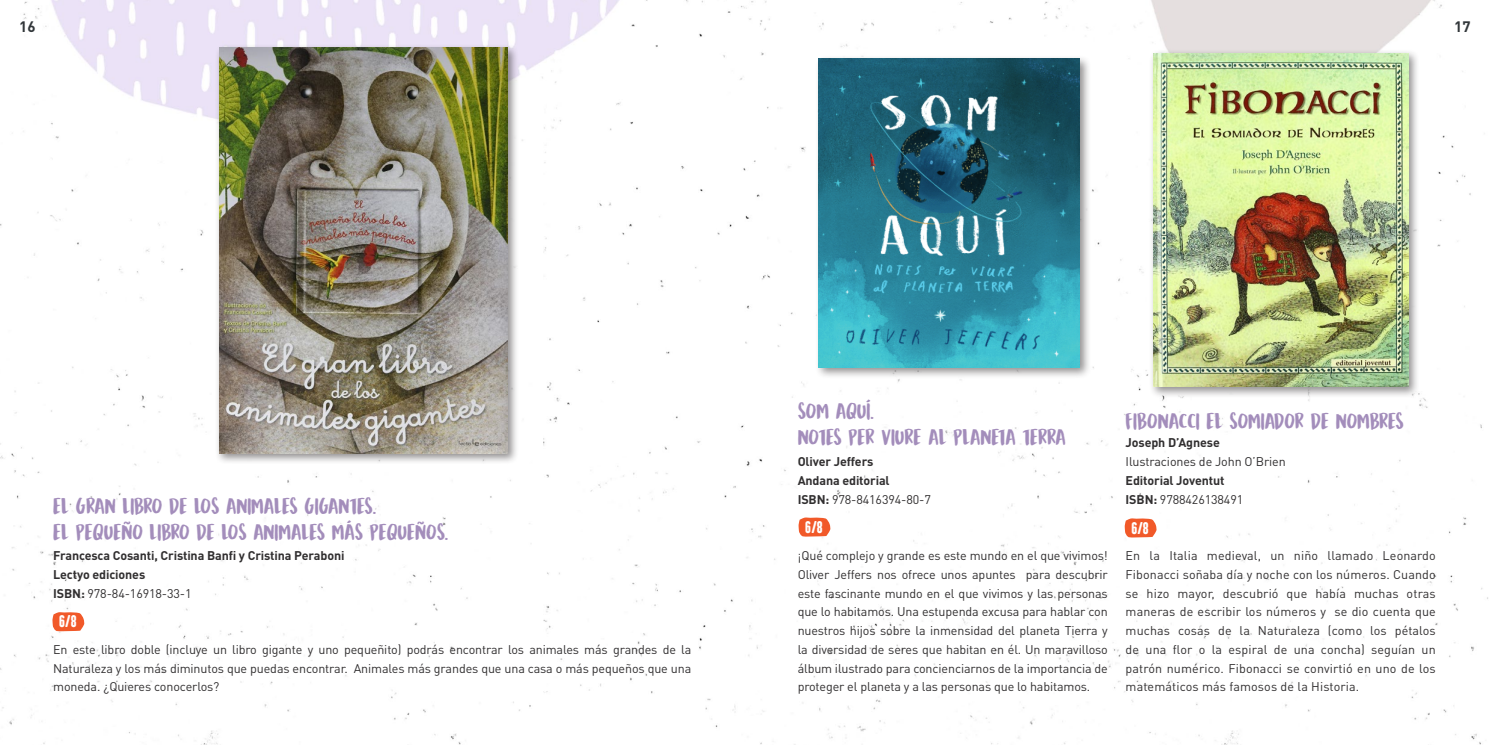
<style>
.page{position:relative;width:1489px;height:745px;background:#fff}
.page>*{position:absolute;margin:0;border:0;box-sizing:border-box;transform-origin:0 0}
.t1{font:22.5px/26.2px "Mandarin Whispers";color:#a38dbb}
.t2{font:15px "H.H.Samuel";color:#fff}
.t3{font:700 15px "DIN Pro";color:#313639}
.t4{font:12.5px/18.8px "DIN Pro";letter-spacing:-.01em;color:#312f30;text-align:justify}
.t5{font:700 12.5px/18.8px "DIN Pro";letter-spacing:-.01em;color:#312f30}
.s1{font-weight:400}
</style>
<div class="page">
<img style="left:0;top:0;width:1488px;height:744px">
<div style="left:215px;top:43px;width:304px;height:421px;background:#231f20;opacity:.5"></div>
<img style="left:219px;top:47px;width:288px;height:406px">
<svg style="left:52px;top:611px;width:32px;height:20px"></svg>
<div style="left:814px;top:54px;width:277px;height:324px;background:#231f20;opacity:.5"></div>
<img style="left:818px;top:58px;width:261px;height:309px">
<div style="left:1148px;top:49px;width:271px;height:348px;background:#231f20;opacity:.5"></div>
<img style="left:1152px;top:53px;width:256px;height:333px">
<svg style="left:1124px;top:518px;width:32px;height:19px"></svg>
<svg style="left:798px;top:517px;width:32px;height:19px"></svg>
<p class="t3" style="left:19px;top:17px;width:18px">16</p>
<p class="t3" style="left:1453px;top:17px;width:18px">17</p>
<h1 class="t1" style="left:53px;top:492px;width:397px">EL GRAN LIBRO DE LOS ANIMALES GIGANTES.<br>EL PEQUEÑO LIBRO DE LOS ANIMALES MÁS PEQUEÑOS.</h1>
<p class="t5" style="left:53px;top:545px;width:293px">Francesca Cosanti, Cristina Banfi y Cristina Peraboni<br>Lectyo ediciones<br>ISBN: <span class="s1">978-84-16918-33-1</span></p>
<p class="t2" style="left:59px;top:611px;width:19px">6/8</p>
<p class="t4" style="left:53px;top:639px;width:639px">En este libro doble (incluye un libro gigante y uno pequeñito) podrás encontrar los animales más grandes de la Naturaleza y los más diminutos que puedas encontrar. Animales más grandes que una casa o más pequeños que una moneda. ¿Quieres conocerlos?</p>
<h1 class="t1" style="left:797px;top:397px;width:269px">SOM AQUÍ.<br>NOTES PER VIURE AL PLANETA TERRA</h1>
<p class="t5" style="left:797px;top:451px;width:135px">Oliver Jeffers<br>Andana editorial<br>ISBN: <span class="s1">978-8416394-80-7</span></p>
<h1 class="t1" style="left:1125px;top:407px;width:280px">FIBONACCI EL SOMIADOR DE NOMBRES</h1>
<p class="t5" style="left:1125px;top:433px;width:96px">Joseph D’Agnese</p>
<p class="t4" style="left:1125px;top:451px;width:162px">Ilustraciones de John O’Brien</p>
<p class="t5" style="left:1125px;top:470px;width:119px">Editorial Joventut<br>ISBN: <span class="s1">9788426138491</span></p>
<p class="t2" style="left:805px;top:517px;width:19px">6/8</p>
<p class="t2" style="left:1131px;top:518px;width:19px">6/8</p>
<p class="t4" style="left:797px;top:545px;width:312px">¡Qué complejo y grande es este mundo en el que vivimos!<br>Oliver Jeffers nos ofrece unos apuntes para descubrir este fascinante mundo en el que vivimos y las personas que lo habitamos. Una estupenda excusa para hablar con nuestros hijos sobre la inmensidad del planeta Tierra y la diversidad de seres que habitan en él. Un maravilloso álbum ilustrado para concienciarnos de la importancia de proteger el planeta y a las personas que lo habitamos.</p>
<p class="t4" style="left:1125px;top:545px;width:312px">En la Italia medieval, un niño llamado Leonardo Fibonacci soñaba día y noche con los números. Cuando se hizo mayor, descubrió que había muchas otras maneras de escribir los números y se dio cuenta que muchas cosas de la Naturaleza (como los pétalos de una flor o la espiral de una concha) seguían un patrón numérico. Fibonacci se convirtió en uno de los matemáticos más famosos de la Historia.</p>
</div>
